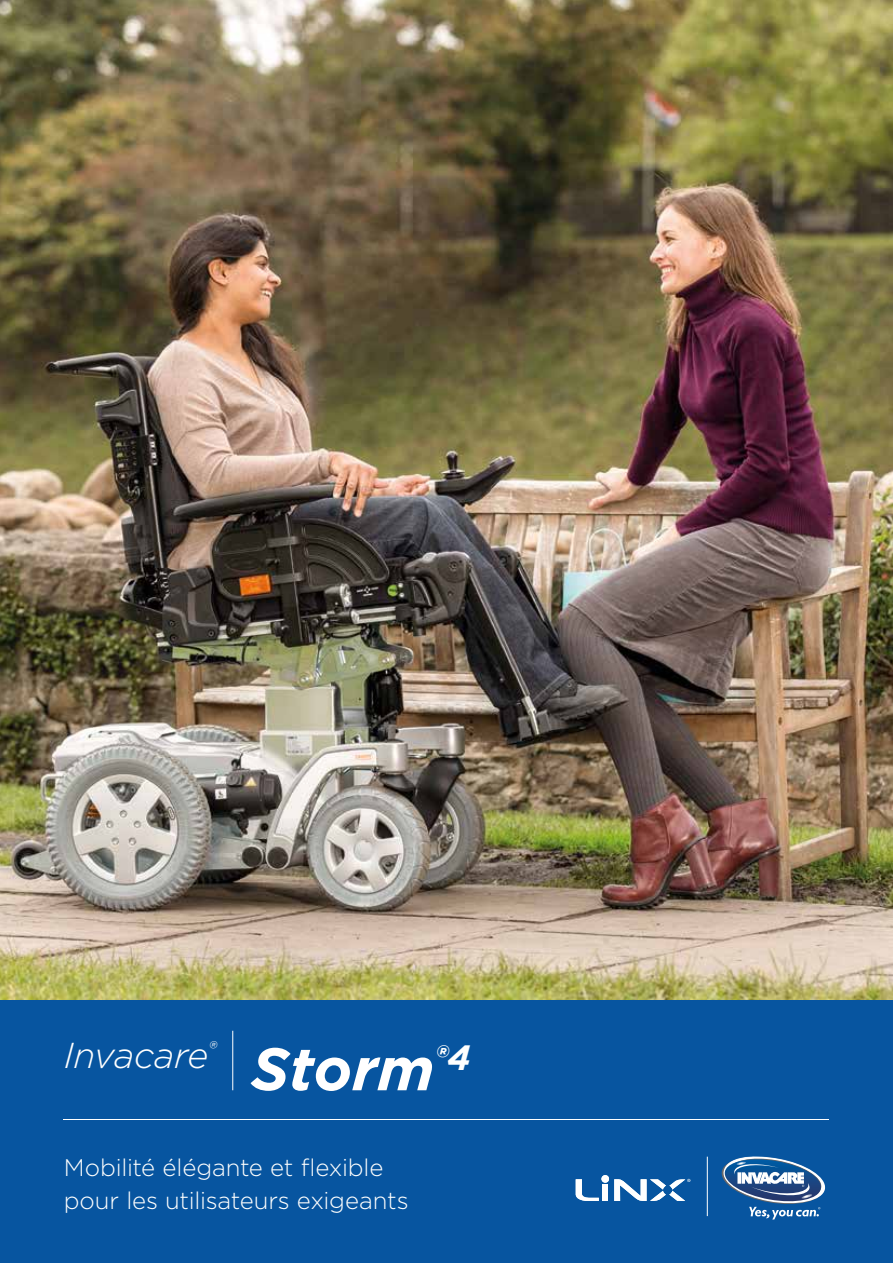
<style>
.page{position:relative;width:893px;height:1263px;background:#fff}
.page>*{position:absolute;margin:0;border:0;box-sizing:border-box;transform-origin:0 0}
.t1{font:italic 700 60px "Gotham";letter-spacing:-.005em;color:#fff}
.t2{font:italic 300 36px "Gotham";letter-spacing:-.015em;color:#fff}
.t3{font:300 24px/33px "Gotham";letter-spacing:-.005em;color:#fff}
</style>
<div class="page">
<div style="left:0;top:999px;width:893px;height:264px;background:#0755a0"></div>
<hr style="left:64px;top:1119px;width:765px;height:1px;background:#fff">
<hr style="left:232px;top:1031px;width:1px;height:59px;background:#fff">
<svg style="left:576px;top:1179px;width:23px;height:22px"></svg>
<div style="left:602px;top:1185px;width:6px;height:16px;background:#fff"></div>
<div style="left:601px;top:1175px;width:8px;height:8px;background:#fff;border-radius:4px"></div>
<svg style="left:614px;top:1179px;width:76px;height:22px"></svg>
<hr style="left:707px;top:1157px;width:1px;height:59px;background:#fff">
<svg style="left:722px;top:1156px;width:103px;height:63px"></svg>
<img style="left:0;top:0;width:893px;height:999px">
<h2 class="t2" style="left:64px;top:1032px;width:154px">Invacare<sup>®</sup></h2>
<h1 class="t1" style="left:251px;top:1029px;width:212px">Storm<sup>®4</sup></h1>
<p class="t3" style="left:64px;top:1150px;width:346px">Mobilité élégante et flexible pour les utilisateurs exigeants</p>
</div>
